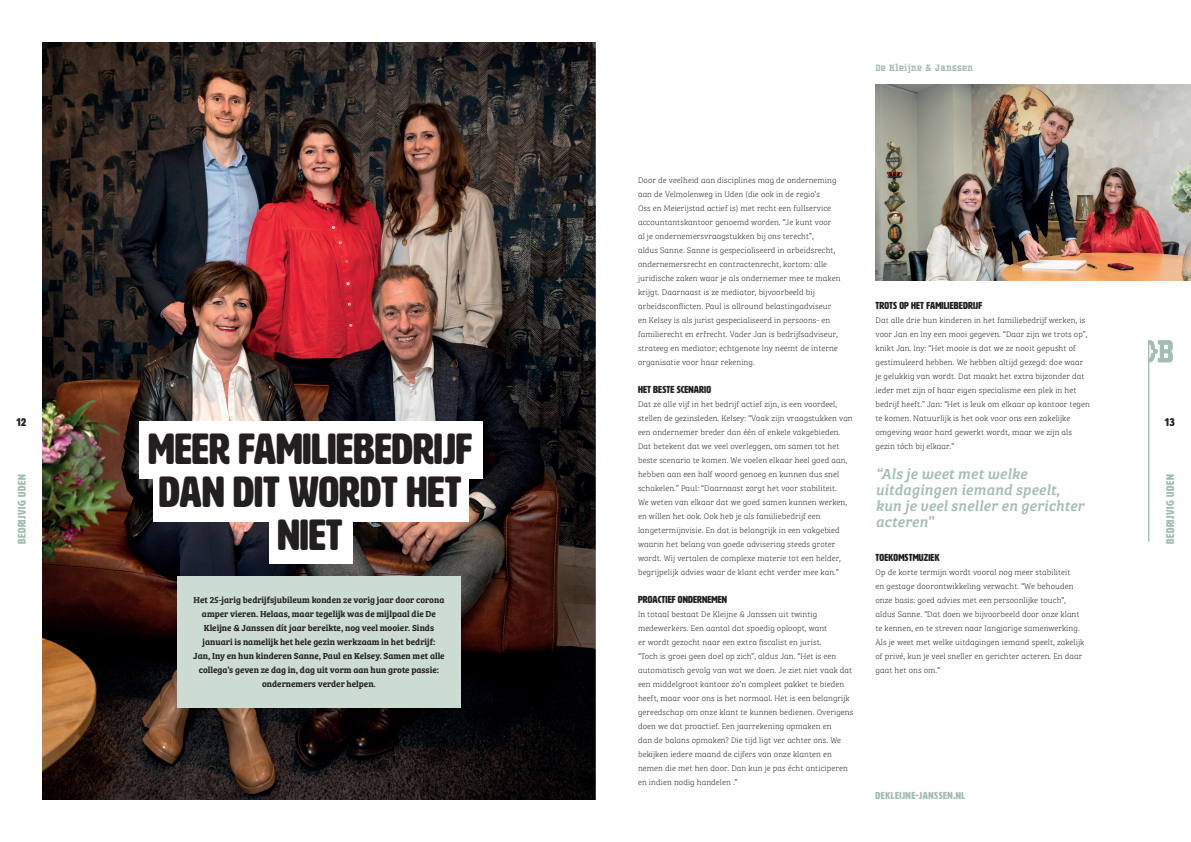
<style>
.page{position:relative;width:1191px;height:842px;background:#fff}
.page>*{position:absolute;margin:0;border:0;box-sizing:border-box;transform-origin:0 0}
.t1{font:43px/43px "HWT Artz";color:#231f20;text-align:center}
.t2{font:italic 15px/16px "Bree Serif";letter-spacing:.01em;color:#a2beb0}
.t3{font:11px "HWT Artz";letter-spacing:.05em;color:#a2beb0}
.t4{font:11px "HWT Artz";color:#231f20}
.t5{font:10px "HWT Artz";letter-spacing:.01em;color:#231f20}
.t6{font:10px "HWT Artz";letter-spacing:.05em;color:#a2beb0}
.t7{font:10px "Kegger";letter-spacing:.02em;color:#a2beb0}
.t8{font:9px/14px "Bree Serif Sb";color:#231f20;text-align:center}
.t9{font:8.2px/14px "Bree Serif Th";letter-spacing:.01em;color:#231f20}
</style>
<div class="page">
<img style="left:43px;top:43px;width:552px;height:756px">
<div style="left:139px;top:421px;width:344px;height:58px;background:#fff"></div>
<div style="left:153px;top:464px;width:315px;height:58px;background:#fff"></div>
<div style="left:269px;top:506px;width:83px;height:58px;background:#fff"></div>
<div style="left:177px;top:577px;width:284px;height:131px;background:#ccdcd3"></div>
<img style="left:875px;top:85px;width:316px;height:196px">
<img style="left:595px;top:43px;width:1px;height:756px">
<svg style="left:1149px;top:340px;width:23px;height:22px"></svg>
<hr style="left:1148px;top:340px;width:1px;height:201px;background:#a2beb0">
<p class="t4" style="left:16px;top:416px;width:11px">12</p>
<p class="t3" style="left:16px;top:544px;width:71px;rotate:-90deg">BEDRIJVIG UDEN</p>
<p class="t1" style="left:148px;top:428px;width:325px">MEER FAMILIEBEDRIJF<br>DAN DIT WORDT HET<br>NIET</p>
<p class="t8" style="left:193px;top:592px;width:253px">Het 25-jarig bedrijfsjubileum konden ze vorig jaar door corona amper vieren. Helaas, maar tegelijk was de mijlpaal die De Kleijne &amp; Janssen dít jaar bereikte, nog veel mooier. Sinds januari is namelijk het hele gezin werkzaam in het bedrijf:<br>Jan, Iny en hun kinderen Sanne, Paul en Kelsey. Samen met alle collega’s geven ze dag in, dag uit vorm aan hun grote passie: ondernemers verder helpen.</p>
<p class="t7" style="left:875px;top:61px;width:99px">De Kleijne &amp; Janssen</p>
<p class="t9" style="left:638px;top:172px;width:204px">Door de veelheid aan disciplines mag de onderneming aan de Velmolenweg in Uden (die ook in de regio’s<br>Oss en Meierijstad actief is) met recht een fullservice accountantskantoor genoemd worden. “Je kunt voor<br>al je ondernemersvraagstukken bij ons terecht”,<br>aldus Sanne. Sanne is gespecialiseerd in arbeidsrecht, ondernemersrecht en contractenrecht, kortom: alle juridische zaken waar je als ondernemer mee te maken krijgt. Daarnaast is ze mediator, bijvoorbeeld bij arbeidsconflicten. Paul is allround belastingadviseur en Kelsey is als jurist gespecialiseerd in persoons- en familierecht en erfrecht. Vader Jan is bedrijfsadviseur, strateeg en mediator; echtgenote Iny neemt de interne organisatie voor haar rekening.</p>
<p class="t5" style="left:638px;top:384px;width:75px">HET BESTE SCENARIO</p>
<p class="t9" style="left:638px;top:396px;width:216px">Dat ze alle vijf in het bedrijf actief zijn, is een voordeel, stellen de gezinsleden. Kelsey: “Vaak zijn vraagstukken van een ondernemer breder dan één of enkele vakgebieden.<br>Dat betekent dat we veel overleggen, om samen tot het beste scenario te komen. We voelen elkaar heel goed aan, hebben aan een half woord genoeg en kunnen dus snel schakelen.” Paul: “Daarnaast zorgt het voor stabiliteit.<br>We weten van elkaar dat we goed samen kunnen werken, en wíllen het ook. Ook heb je als familiebedrijf een langetermijnvisie. En dat is belangrijk in een vakgebied waarin het belang van goede advisering steeds groter wordt. Wij vertalen de complexe materie tot een helder, begrijpelijk advies waar de klant echt verder mee kan.”</p>
<p class="t5" style="left:638px;top:594px;width:91px">PROACTIEF ONDERNEMEN</p>
<p class="t9" style="left:638px;top:606px;width:217px">In totaal bestaat De Kleijne &amp; Janssen uit twintig medewerkers. Een aantal dat spoedig oploopt, want<br>er wordt gezocht naar een extra fiscalist en jurist.<br>“Toch is groei geen doel op zich”, aldus Jan. “Het is een automatisch gevolg van wat we doen. Je ziet niet vaak dat een middelgroot kantoor zo’n compleet pakket te bieden heeft, maar voor ons is het normaal. Het is een belangrijk gereedschap om onze klant te kunnen bedienen. Overigens doen we dat proactief. Een jaarrekening opmaken en<br>dan de balans opmaken? Die tijd ligt ver achter ons. We bekijken iedere maand de cijfers van onze klanten en nemen die met hen door. Dan kun je pas écht anticiperen en indien nodig handelen .”</p>
<p class="t5" style="left:875px;top:300px;width:108px">TROTS OP HET FAMILIEBEDRIJF</p>
<p class="t9" style="left:875px;top:312px;width:216px">Dat alle drie hun kinderen in het familiebedrijf werken, is voor Jan en Iny een mooi gegeven. “Daar zijn we trots op”, knikt Jan. Iny: “Het mooie is dat we ze nooit gepusht of gestimuleerd hebben. We hebben altijd gezegd: doe waar je gelukkig van wordt. Dat maakt het extra bijzonder dat ieder met zijn of haar eigen specialisme een plek in het bedrijf heeft.” Jan: “Het is leuk om elkaar op kantoor tegen te komen. Natuurlijk is het ook voor ons een zakelijke omgeving waar hard gewerkt wordt, maar we zijn als gezin tóch bij elkaar.”</p>
<p class="t2" style="left:875px;top:464px;width:210px">“Als je weet met welke uitdagingen iemand speelt, kun je veel sneller en gerichter acteren”</p>
<p class="t5" style="left:875px;top:552px;width:66px">TOEKOMSTMUZIEK</p>
<p class="t9" style="left:875px;top:564px;width:210px">Op de korte termijn wordt vooral nog meer stabiliteit<br>en gestage doorontwikkeling verwacht. “We behouden onze basis: goed advies met een persoonlijke touch”, aldus Sanne. “Dat doen we bijvoorbeeld door onze klant te kennen, en te streven naar langjarige samenwerking.<br>Als je weet met welke uitdagingen iemand speelt, zakelijk of privé, kun je veel sneller en gerichter acteren. En daar gaat het ons om.”</p>
<p class="t6" style="left:875px;top:790px;width:91px">DEKLEIJNE-JANSSEN.NL</p>
<p class="t4" style="left:1164px;top:416px;width:11px">13</p>
<p class="t3" style="left:1164px;top:544px;width:71px;rotate:-90deg">BEDRIJVIG UDEN</p>
</div>
